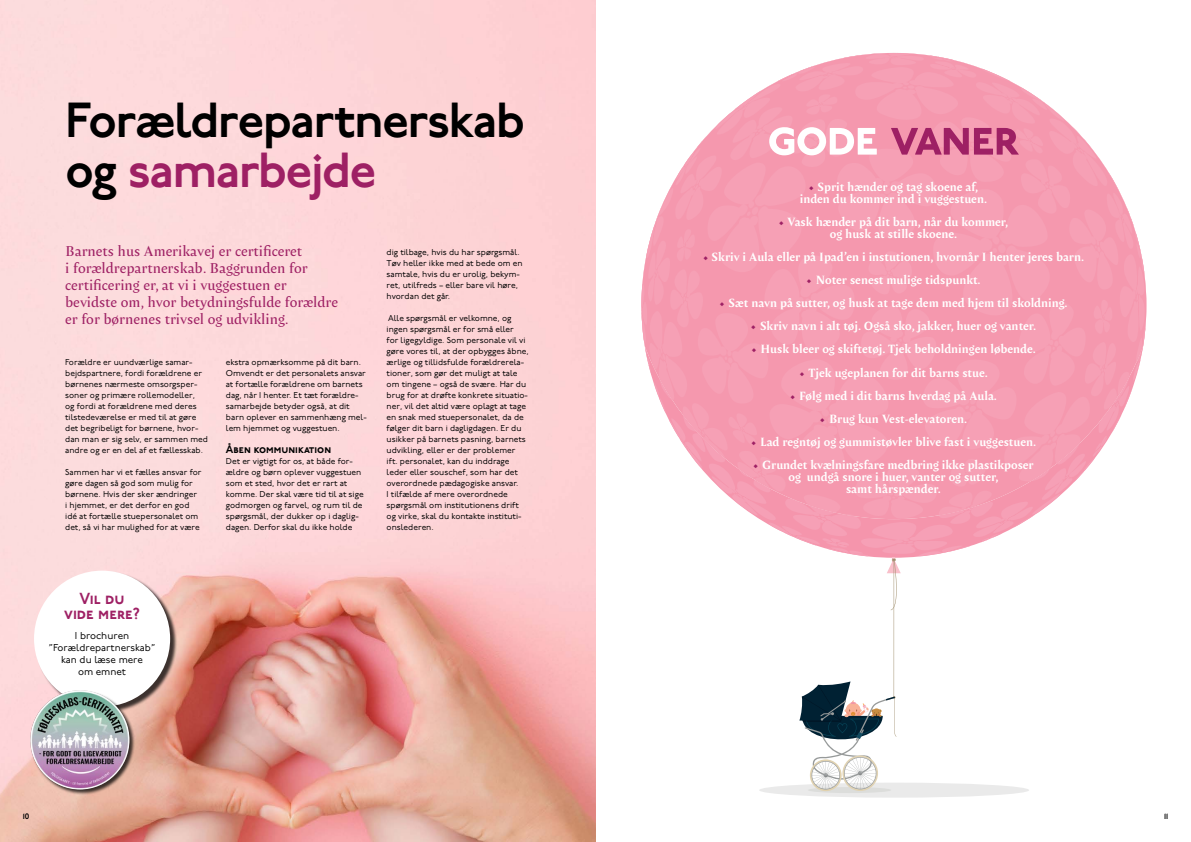
<style>
.page{position:relative;width:1191px;height:842px;background:#fff}
.page>*{position:absolute;margin:0;border:0;box-sizing:border-box;transform-origin:0 0}
.t1{font:51.3px "P22 Underground Dm P";letter-spacing:-.035em;color:#9e2064}
.t2{font:600 49.2px/49.2px "P22 Underground";letter-spacing:-.03em;color:#000}
.t3{font:16px/15px "P22 Underground Dm P";color:#9e2064;text-align:center}
.t4{font:14px/17px "Amster";color:#9e2064}
.t5{font:700 11.8px/11.8px "Amster";color:#fff;text-align:center}
.t6{font:11px "P22 Underground Dm P";color:#000}
.t7{font:10px/12px "P22 Underground";color:#000;text-align:center}
.t8{font:8.5px/11px "P22 Underground";color:#000}
.t9{font:600 8px "P22 Underground";color:#000}
.s1{color:#9e2064}
.s2{color:#fff}
.s3{font-family:"P22 Underground";font-weight:800;color:#9e2064}
</style>
<div class="page">
<svg style="left:760px;top:519px;width:268px;height:39px"></svg>
<svg style="left:641px;top:52px;width:504px;height:467px;fill:#f6a0b5"></svg>
<hr style="left:893px;top:559px;width:1px;height:139px;background:#a1906f">
<svg style="left:886px;top:557px;width:14px;height:53px"></svg>
<div style="left:759px;top:783px;width:270px;height:15px;background:#eaeaea;border-radius:50%"></div>
<div style="left:808px;top:787px;width:83px;height:6px;background:#dcdddb;border-radius:50%"></div>
<svg style="left:799px;top:681px;width:97px;height:110px"></svg>
<img style="left:0;top:0;width:595px;height:842px">
<div style="left:35px;top:571px;width:142px;height:143px;background:#000;opacity:.75"></div>
<div style="left:34px;top:571px;width:136px;height:136px;background:#fff;border-radius:50%"></div>
<div style="left:30px;top:690px;width:106px;height:106px;background:#000;opacity:.75"></div>
<img style="left:30px;top:690px;width:99px;height:99px;border-radius:50px">
<h2 class="t2" style="left:65px;top:98px;width:461px">Forældrepartnerskab og <span class="s1">samarbejde</span></h2>
<h3 class="t4" style="left:65px;top:242px;width:274px">Barnets hus Amerikavej er certificeret<br>i forældrepartnerskab. Baggrunden for certificering er, at vi i vuggestuen er bevidste om, hvor betydningsfulde forældre er for børnenes trivsel og udvikling.</h3>
<p class="t8" style="left:65px;top:357px;width:144px">Forældre er uundværlige samar&shy;bejdspartnere, fordi forældrene er børnenes nærmeste omsorgsper&shy;soner og primære rollemodeller,<br>og fordi at forældrene med deres tilstedeværelse er med til at gøre det begribeligt for børnene, hvor&shy;dan man er sig selv, er sammen med andre og er en del af et fællesskab.</p>
<p class="t8" style="left:65px;top:467px;width:138px">Sammen har vi et fælles ansvar for gøre dagen så god som mulig for børnene. Hvis der sker ændringer<br>i hjemmet, er det derfor en god idé at fortælle stuepersonalet om det, så vi har mulighed for at være</p>
<p class="t8" style="left:226px;top:357px;width:142px">ekstra opmærksomme på dit barn.<br>Omvendt er det personalets ansvar at fortælle forældrene om barnets dag, når I henter. Et tæt forældre&shy;samarbejde betyder også, at dit barn oplever en sammenhæng mel&shy;lem hjemmet og vuggestuen.</p>
<p class="t6" style="left:226px;top:443px;width:107px">Åben kommunikation</p>
<p class="t8" style="left:226px;top:456px;width:139px">Det er vigtigt for os, at både for&shy;ældre og børn oplever vuggestuen som et sted, hvor det er rart at komme. Der skal være tid til at sige godmorgen og farvel, og rum til de spørgsmål, der dukker op i daglig&shy;dagen. Derfor skal du ikke holde</p>
<p class="t8" style="left:386px;top:247px;width:137px">dig tilbage, hvis du har spørgsmål.<br>Tøv heller ikke med at bede om en samtale, hvis du er urolig, bekym&shy;ret, utilfreds – eller bare vil høre, hvordan det går.</p>
<p class="t8" style="left:386px;top:313px;width:144px">Alle spørgsmål er velkomne, og ingen spørgsmål er for små eller<br>for ligegyldige. Som personale vil vi gøre vores til, at der opbygges åbne, ærlige og tillidsfulde forældrerela&shy;tioner, som gør det muligt at tale om tingene – også de svære. Har du brug for at drøfte konkrete situatio&shy;ner, vil det altid være oplagt at tage en snak med stuepersonalet, da de følger dit barn i dagligdagen. Er du usikker på barnets pasning, barnets udvikling, eller er der problemer<br>ift. personalet, kan du inddrage leder eller souschef, som har det overordnede pædagogiske ansvar.<br>I tilfælde af mere overordnede spørgsmål om institutionens drift og virke, skal du kontakte instituti&shy;onslederen.</p>
<h3 class="t3" style="left:64px;top:591px;width:77px">Vil du vide mere?</h3>
<p class="t7" style="left:49px;top:630px;width:108px">I brochuren ”Forældrepartnerskab” kan du læse mere<br>om emnet</p>
<h1 class="t1" style="left:767px;top:108px;width:254px"><span class="s2">gode</span> vaner</h1>
<h3 class="t5" style="left:799px;top:180px;width:189px"><span class="s3">•</span> Sprit hænder og tag skoene af, inden du kommer ind i vuggestuen.</h3>
<h3 class="t5" style="left:778px;top:215px;width:231px"><span class="s3">•</span> Vask hænder på dit barn, når du kommer, og husk at stille skoene.</h3>
<h3 class="t5" style="left:702px;top:250px;width:383px"><span class="s3">•</span> Skriv i Aula eller på Ipad’en i instutionen, hvornår I henter jeres barn.</h3>
<h3 class="t5" style="left:806px;top:273px;width:176px"><span class="s3">•</span> Noter senest mulige tidspunkt.</h3>
<h3 class="t5" style="left:719px;top:297px;width:350px"><span class="s3">•</span> Sæt navn på sutter, og husk at tage dem med hjem til skoldning.</h3>
<h3 class="t5" style="left:750px;top:320px;width:287px"><span class="s3">•</span> Skriv navn i alt tøj. Også sko, jakker, huer og vanter.</h3>
<h3 class="t5" style="left:751px;top:343px;width:286px"><span class="s3">•</span> Husk bleer og skiftetøj. Tjek beholdningen løbende.</h3>
<h3 class="t5" style="left:799px;top:366px;width:190px"><span class="s3">•</span> Tjek ugeplanen for dit barns stue.</h3>
<h3 class="t5" style="left:790px;top:389px;width:209px"><span class="s3">•</span> Følg med i dit barns hverdag på Aula.</h3>
<h3 class="t5" style="left:819px;top:412px;width:149px"><span class="s3">•</span> Brug kun Vest-elevatoren.</h3>
<h3 class="t5" style="left:750px;top:435px;width:287px"><span class="s3">•</span> Lad regntøj og gummistøvler blive fast i vuggestuen.</h3>
<h3 class="t5" style="left:752px;top:459px;width:282px"><span class="s3">•</span> Grundet kvælningsfare medbring ikke plastikposer og undgå snore i huer, vanter og sutter,<br>samt hårspænder.</h3>
<p class="t9" style="left:23px;top:812px;width:8px">10</p>
<p class="t9" style="left:1164px;top:812px;width:6px">11</p>
</div>
